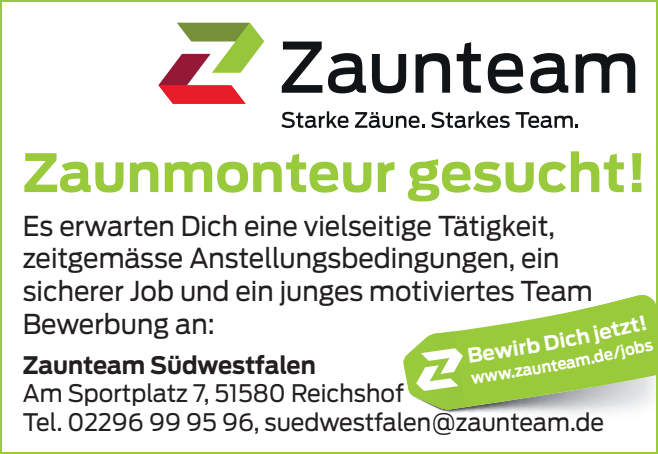
<style>
.page{position:relative;width:658px;height:454px;background:#fff}
.page>*{position:absolute;margin:0;border:0;box-sizing:border-box;transform-origin:0 0}
.t1{font:700 52.4px "Antenna";color:#99ca3b}
.t2{font:27.2px/32.8px "Antenna";color:#231f20;scale:.95 1}
.t3{font:24px/28.8px "Antenna";color:#231f20;scale:.95 1}
.t4{font:700 24px "Antenna";letter-spacing:-.005em;color:#231f20;scale:.95 1}
.t5{font:700 20px "Antenna";color:#fff}
.t6{font:700 16px "Antenna";color:#fff;scale:.92 1}
</style>
<div class="page">
<img style="left:448px;top:409px;width:181px;height:5px">
<img style="left:441px;top:410px;width:7px;height:2px">
<svg style="left:457px;top:317px;width:196px;height:92px;background:#accc71"></svg>
<svg style="left:403px;top:331px;width:62px;height:79px"></svg>
<div style="left:0;top:0;width:658px;height:454px;border:4px solid #99ca3b"></div>
<svg style="left:328px;top:53px;width:38px;height:40px"></svg>
<svg style="left:372px;top:54px;width:34px;height:39px"></svg>
<svg style="left:415px;top:53px;width:35px;height:40px"></svg>
<svg style="left:456px;top:42px;width:25px;height:51px"></svg>
<svg style="left:488px;top:53px;width:35px;height:40px"></svg>
<svg style="left:530px;top:53px;width:38px;height:40px"></svg>
<svg style="left:575px;top:53px;width:60px;height:40px"></svg>
<svg style="left:282px;top:42px;width:40px;height:51px"></svg>
<svg style="left:158px;top:23px;width:106px;height:81px"></svg>
<svg style="left:281px;top:111px;width:67px;height:17px"></svg>
<svg style="left:355px;top:112px;width:69px;height:16px"></svg>
<svg style="left:431px;top:111px;width:78px;height:17px"></svg>
<svg style="left:515px;top:112px;width:63px;height:16px"></svg>
<svg style="left:542px;top:295px;width:116px;height:92px;background:#a6d056"></svg>
<h1 class="t1" style="left:23px;top:142px;width:626px">Zaunmonteur gesucht!</h1>
<p class="t2" style="left:23px;top:209px;width:601px">Es erwarten Dich eine vielseitige Tätigkeit, zeitgemässe Anstellungsbedingungen, ein sicherer Job und ein junges motiviertes Team Bewerbung an:</p>
<p class="t5" style="left:466px;top:344px;width:75px;rotate:-9deg">Bewirb</p>
<p class="t5" style="left:591px;top:322px;width:56px;rotate:-13deg">jetzt!</p>
<p class="t6" style="left:592px;top:348px;width:67px;rotate:-13deg">de/jobs</p>
<p class="t4" style="left:23px;top:350px;width:310px">Zaunteam Südwestfalen</p>
<p class="t3" style="left:23px;top:379px;width:613px">Am Sportplatz 7, 51580 Reichshof<br>Tel. 02296 99 95 96, suedwestfalen@zaunteam.de</p>
<p class="t6" style="left:469px;top:369px;width:79px;rotate:-9deg">www.zau</p>
</div>
